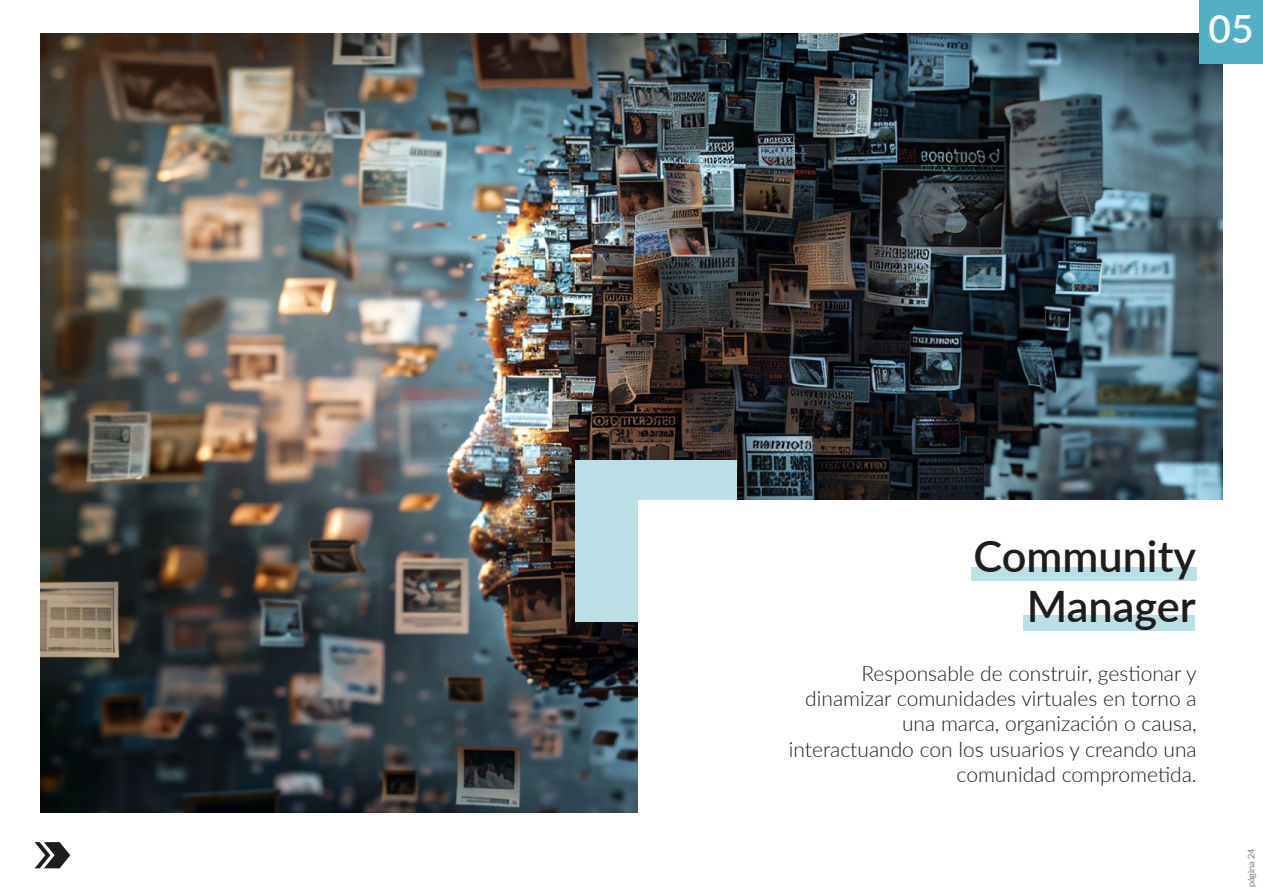
<style>
.page{position:relative;width:1263px;height:893px;background:#fff}
.page>*{position:absolute;margin:0;border:0;box-sizing:border-box;transform-origin:0 0}
.t1{font:600 43.35px/50.6px "Lato";color:#1d1d1b;text-align:right}
.t2{font:600 38.85px "Lato";color:#fff}
.t3{font:300 21px/25.2px "Lato";color:#1d1d1b;text-align:right}
.t4{font:300 9.15px "Lato";color:#1d1d1b}
</style>
<div class="page">
<img style="left:40px;top:34px;width:1183px;height:778px">
<div style="left:575px;top:460px;width:161px;height:161px;background:#bbdfe7"></div>
<div style="left:638px;top:500px;width:625px;height:331px;background:#fff"></div>
<div style="left:971px;top:567px;width:226px;height:13px;background:#bbdfe7"></div>
<div style="left:1023px;top:615px;width:172px;height:16px;background:#bbdfe7"></div>
<div style="left:1199px;top:0;width:64px;height:64px;background:#53afc4"></div>
<svg style="left:35px;top:842px;width:35px;height:26px"></svg>
<h2 class="t2" style="left:1208px;top:1px;width:47px">05</h2>
<h1 class="t1" style="left:973px;top:529px;width:224px">Community<br>Manager</h1>
<p class="t3" style="left:789px;top:660px;width:409px">Responsable de construir, gestionar y dinamizar comunidades virtuales en torno a una marca, organización o causa, interactuando con los usuarios y creando una comunidad comprometida.</p>
<p class="t4" style="left:1245px;top:887px;width:40px;rotate:-90deg">página 24</p>
</div>
